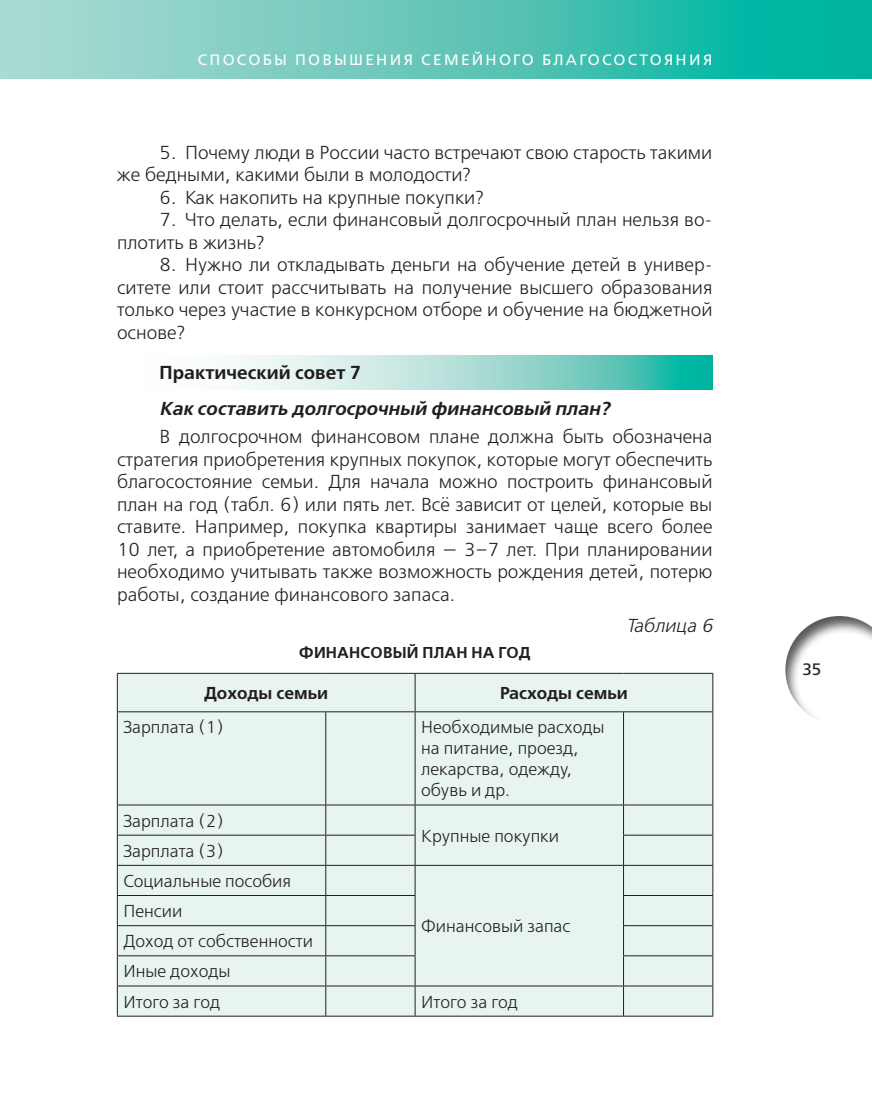
<style>
.page{position:relative;width:872px;height:1106px;background:#fff}
.page>*{position:absolute;margin:0;border:0;box-sizing:border-box;transform-origin:0 0}
.t1{font:300 18.75px/22.5px "Free Set";color:#231f20}
.t2{font:italic 600 18.75px "Free Set";color:#231f20}
.t3{font:600 18.75px "Free Set";color:#231f20}
.t4{font:italic 300 18.75px "Free Set";color:#231f20}
.t5{font:300 17.25px/30.2px "Free Set";color:#231f20}
.t6{font:600 17.25px "Free Set";color:#231f20}
.t7{font:16.5px "Free Set C San Pin";color:#231f20}
.t8{font:600 15.75px "Free Set";letter-spacing:.01em;color:#231f20}
.t9{font:15px "Free Set C San Pin";letter-spacing:.15em;color:#fff}
</style>
<div class="page">
<svg style="left:0;top:0;width:872px;height:78px;background:#59c6b8"></svg>
<div style="left:784px;top:615px;width:88px;height:110px;background:#231f20;opacity:.75"></div>
<div style="left:118px;top:674px;width:594px;height:341px;background:#e7f4f2"></div>
<hr style="left:117px;top:673px;width:209px;height:1px;background:#231f20">
<hr style="left:117px;top:673px;width:1px;height:38px;background:#231f20">
<hr style="left:326px;top:673px;width:89px;height:1px;background:#231f20">
<hr style="left:415px;top:673px;width:208px;height:1px;background:#231f20">
<hr style="left:415px;top:673px;width:1px;height:38px;background:#231f20">
<hr style="left:623px;top:673px;width:90px;height:1px;background:#231f20">
<hr style="left:712px;top:673px;width:1px;height:38px;background:#231f20">
<hr style="left:117px;top:711px;width:209px;height:1px;background:#231f20">
<hr style="left:117px;top:712px;width:1px;height:92px;background:#231f20">
<hr style="left:326px;top:711px;width:89px;height:1px;background:#231f20">
<hr style="left:325px;top:712px;width:1px;height:92px;background:#231f20">
<hr style="left:415px;top:711px;width:208px;height:1px;background:#231f20">
<hr style="left:415px;top:712px;width:1px;height:92px;background:#231f20">
<hr style="left:623px;top:711px;width:90px;height:1px;background:#231f20">
<hr style="left:623px;top:712px;width:1px;height:92px;background:#231f20">
<hr style="left:712px;top:712px;width:1px;height:92px;background:#231f20">
<hr style="left:117px;top:804px;width:209px;height:1px;background:#231f20">
<svg style="left:117px;top:805px;width:1px;height:29px"></svg>
<hr style="left:326px;top:804px;width:89px;height:1px;background:#231f20">
<svg style="left:325px;top:805px;width:1px;height:29px"></svg>
<hr style="left:415px;top:804px;width:208px;height:1px;background:#231f20">
<svg style="left:415px;top:805px;width:1px;height:29px"></svg>
<hr style="left:623px;top:804px;width:90px;height:1px;background:#231f20">
<svg style="left:623px;top:805px;width:1px;height:29px"></svg>
<svg style="left:712px;top:805px;width:1px;height:29px"></svg>
<hr style="left:117px;top:834px;width:209px;height:1px;background:#231f20">
<hr style="left:117px;top:835px;width:1px;height:30px;background:#231f20">
<hr style="left:326px;top:834px;width:89px;height:1px;background:#231f20">
<hr style="left:325px;top:835px;width:1px;height:30px;background:#231f20">
<hr style="left:415px;top:835px;width:1px;height:30px;background:#231f20">
<hr style="left:623px;top:834px;width:90px;height:1px;background:#231f20">
<hr style="left:623px;top:835px;width:1px;height:30px;background:#231f20">
<hr style="left:712px;top:835px;width:1px;height:30px;background:#231f20">
<hr style="left:117px;top:865px;width:209px;height:1px;background:#231f20">
<hr style="left:117px;top:865px;width:1px;height:30px;background:#231f20">
<hr style="left:326px;top:865px;width:89px;height:1px;background:#231f20">
<hr style="left:325px;top:865px;width:1px;height:30px;background:#231f20">
<hr style="left:415px;top:865px;width:208px;height:1px;background:#231f20">
<hr style="left:415px;top:865px;width:1px;height:30px;background:#231f20">
<hr style="left:623px;top:865px;width:90px;height:1px;background:#231f20">
<hr style="left:623px;top:865px;width:1px;height:30px;background:#231f20">
<hr style="left:712px;top:865px;width:1px;height:30px;background:#231f20">
<hr style="left:117px;top:895px;width:209px;height:1px;background:#231f20">
<hr style="left:117px;top:895px;width:1px;height:30px;background:#231f20">
<hr style="left:326px;top:895px;width:89px;height:1px;background:#231f20">
<hr style="left:325px;top:895px;width:1px;height:30px;background:#231f20">
<hr style="left:415px;top:895px;width:1px;height:30px;background:#231f20">
<hr style="left:623px;top:895px;width:90px;height:1px;background:#231f20">
<hr style="left:623px;top:895px;width:1px;height:30px;background:#231f20">
<hr style="left:712px;top:895px;width:1px;height:30px;background:#231f20">
<hr style="left:117px;top:925px;width:209px;height:1px;background:#231f20">
<hr style="left:326px;top:925px;width:89px;height:1px;background:#231f20">
<hr style="left:623px;top:925px;width:90px;height:1px;background:#231f20">
<hr style="left:117px;top:955px;width:209px;height:1px;background:#231f20">
<hr style="left:326px;top:955px;width:89px;height:1px;background:#231f20">
<hr style="left:623px;top:955px;width:90px;height:1px;background:#231f20">
<hr style="left:117px;top:985px;width:209px;height:1px;background:#231f20">
<svg style="left:117px;top:926px;width:1px;height:89px"></svg>
<hr style="left:326px;top:985px;width:89px;height:1px;background:#231f20">
<svg style="left:325px;top:926px;width:1px;height:89px"></svg>
<hr style="left:415px;top:985px;width:208px;height:1px;background:#231f20">
<svg style="left:415px;top:926px;width:1px;height:89px"></svg>
<hr style="left:623px;top:985px;width:90px;height:1px;background:#231f20">
<svg style="left:623px;top:926px;width:1px;height:89px"></svg>
<svg style="left:712px;top:926px;width:1px;height:89px"></svg>
<hr style="left:117px;top:1015px;width:209px;height:1px;background:#231f20">
<hr style="left:326px;top:1015px;width:89px;height:1px;background:#231f20">
<hr style="left:415px;top:1015px;width:208px;height:1px;background:#231f20">
<hr style="left:623px;top:1015px;width:90px;height:1px;background:#231f20">
<svg style="left:230px;top:356px;width:482px;height:33px;background:#9bdad2"></svg>
<p class="t9" style="left:198px;top:52px;width:516px">СПОСОБЫ ПОВЫШЕНИЯ СЕМЕЙНОГО БЛАГОСОСТОЯНИЯ</p>
<p class="t1" style="left:117px;top:142px;width:597px;text-indent:43px">5. Почему люди в России часто встречают свою старость такими же бедными, какими были в молодости?</p>
<p class="t1" style="left:159px;top:187px;width:326px">6. Как накопить на крупные покупки?</p>
<p class="t1" style="left:117px;top:209px;width:597px;text-indent:43px">7. Что делать, если финансовый долгосрочный план нельзя во&shy;плотить в жизнь?</p>
<p class="t1" style="left:117px;top:254px;width:597px;text-align:justify;text-indent:43px">8. Нужно ли откладывать деньги на обучение детей в универ&shy;ситете или стоит рассчитывать на получение высшего образования только через участие в конкурсном отборе и обучение на бюджетной основе?</p>
<p class="t3" style="left:160px;top:361px;width:203px">Практический совет 7</p>
<p class="t2" style="left:160px;top:397px;width:452px">Как составить долгосрочный финансовый план?</p>
<p class="t1" style="left:117px;top:426px;width:597px;text-align:justify;text-indent:43px">В долгосрочном финансовом плане должна быть обозначена стратегия приобретения крупных покупок, которые могут обеспечить благосостояние семьи. Для начала можно построить финансовый план на год (табл. 6) или пять лет. Всё зависит от целей, которые вы ставите. Например, покупка квартиры занимает чаще всего более 10 лет, а приобретение автомобиля — 3–7 лет. При планировании необходимо учитывать также возможность рождения детей, потерю работы, создание финансового запаса.</p>
<p class="t4" style="left:627px;top:614px;width:87px">Таблица 6</p>
<p class="t8" style="left:299px;top:643px;width:233px">Финансовый план на год</p>
<p class="t6" style="left:204px;top:682px;width:126px">Доходы семьи</p>
<p class="t6" style="left:500px;top:682px;width:129px">Расходы семьи</p>
<p class="t5" style="left:123px;top:713px;width:102px">Зарплата (1)</p>
<p class="t5" style="left:421px;top:717px;width:185px;line-height:21px">Необходимые расходы на питание, проезд, лекарства, одежду, обувь и др.</p>
<p class="t5" style="left:123px;top:806px;width:102px">Зарплата (2)</p>
<p class="t5" style="left:421px;top:821px;width:139px">Крупные покупки</p>
<p class="t5" style="left:123px;top:836px;width:169px">Зарплата (3)<br>Социальные пособия</p>
<p class="t5" style="left:421px;top:911px;width:151px">Финансовый запас</p>
<p class="t5" style="left:123px;top:896px;width:191px">Пенсии<br>Доход от собственности<br>Иные доходы<br>Итого за год</p>
<p class="t5" style="left:421px;top:987px;width:98px">Итого за год</p>
<p class="t7" style="left:802px;top:659px;width:20px">35</p>
</div>
